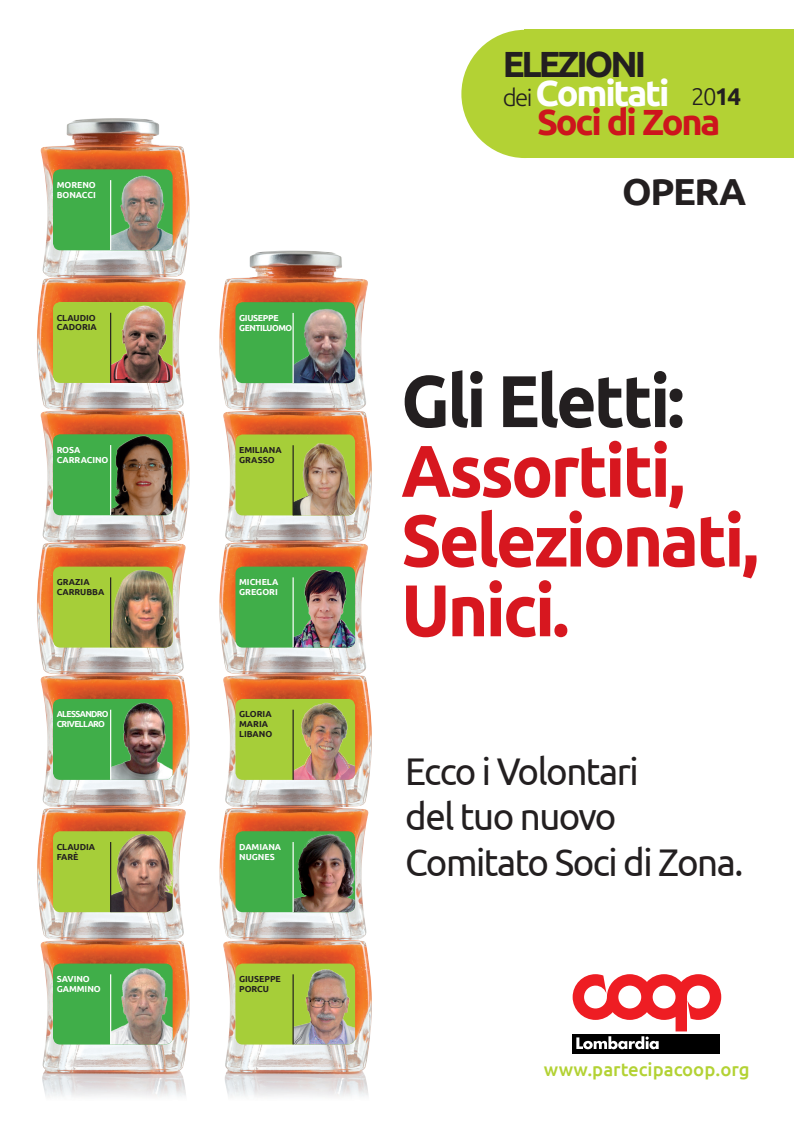
<style>
.page{position:relative;width:794px;height:1134px;background:#fff}
.page>*{position:absolute;margin:0;border:0;box-sizing:border-box;transform-origin:0 0}
.t1{font:700 73.16px/69.7px "Ubuntu";letter-spacing:-.04em;color:#d7171f;scale:.95 1}
.t2{font:700 73.16px "Ubuntu";letter-spacing:-.04em;color:#231f20;scale:.95 1}
.t3{font:38.52px/45.6px "Ubuntu";letter-spacing:-.04em;color:#231f20;scale:.95 1}
.t4{font:700 37.6px "Ubuntu";letter-spacing:-.04em;color:#231f20}
.t5{font:700 36.16px "Ubuntu";letter-spacing:-.06em;color:#fff}
.t6{font:700 36.16px "Ubuntu";letter-spacing:-.06em;color:#cd151d}
.t7{font:700 36.16px "Ubuntu";letter-spacing:-.085em;color:#231f20}
.t8{font:300 24.04px "Ubuntu";color:#231f20}
.t9{font:500 18.52px "Ubuntu";color:#b3d234}
.t10{font:700 8.72px/9.8px "Ubuntu";letter-spacing:-.005em;color:#fff}
.t11{font:700 8.72px/9.8px "Ubuntu";letter-spacing:-.005em;color:#231f20}
.t12{font:700 8.72px/9.8px "Ubuntu";letter-spacing:-.05em;color:#fff}
.s1{font-weight:300;font-size:24.04px;color:#231f20}
.s2{font-weight:700}
</style>
<div class="page">
<div style="left:525px;top:30px;width:269px;height:128px;background:#b3d234"></div>
<div style="left:461px;top:30px;width:127px;height:128px;background:#b3d234;border-radius:50%"></div>
<img style="left:40px;top:941px;width:150px;height:156px">
<img style="left:223px;top:941px;width:149px;height:156px">
<img style="left:37px;top:808px;width:149px;height:133px">
<img style="left:219px;top:808px;width:150px;height:133px">
<img style="left:40px;top:675px;width:150px;height:133px">
<img style="left:223px;top:675px;width:149px;height:133px">
<img style="left:37px;top:543px;width:149px;height:132px">
<img style="left:219px;top:543px;width:149px;height:132px">
<img style="left:40px;top:411px;width:150px;height:132px">
<img style="left:37px;top:278px;width:149px;height:133px">
<div style="left:53px;top:302px;width:58px;height:81px;background:#a6ce39"></div>
<div style="left:53px;top:567px;width:58px;height:81px;background:#a6ce39"></div>
<div style="left:235px;top:699px;width:58px;height:81px;background:#a6ce39"></div>
<div style="left:53px;top:831px;width:58px;height:81px;background:#a6ce39"></div>
<div style="left:235px;top:963px;width:120px;height:81px;background:#a6ce39"></div>
<div style="left:53px;top:434px;width:58px;height:81px;background:#40ae49"></div>
<div style="left:235px;top:567px;width:120px;height:81px;background:#40ae49"></div>
<div style="left:53px;top:699px;width:58px;height:81px;background:#40ae49"></div>
<div style="left:235px;top:831px;width:58px;height:81px;background:#40ae49"></div>
<div style="left:53px;top:963px;width:58px;height:81px;background:#40ae49"></div>
<img style="left:40px;top:118px;width:150px;height:160px">
<div style="left:53px;top:169px;width:120px;height:81px;background:#40ae49"></div>
<div style="left:572px;top:1034px;width:147px;height:20px;background:#000"></div>
<svg style="left:572px;top:974px;width:149px;height:75px"></svg>
<img style="left:223px;top:411px;width:149px;height:132px">
<img style="left:219px;top:251px;width:149px;height:160px">
<div style="left:235px;top:434px;width:120px;height:81px;background:#a6ce39"></div>
<div style="left:235px;top:302px;width:120px;height:81px;background:#40ae49"></div>
<img style="left:293px;top:437px;width:62px;height:78px">
<img style="left:293px;top:699px;width:62px;height:81px">
<img style="left:111px;top:302px;width:62px;height:81px">
<img style="left:111px;top:963px;width:62px;height:81px">
<img style="left:293px;top:303px;width:62px;height:80px">
<img style="left:111px;top:831px;width:62px;height:81px">
<img style="left:293px;top:964px;width:62px;height:80px">
<img style="left:293px;top:831px;width:62px;height:81px">
<img style="left:111px;top:567px;width:62px;height:81px">
<img style="left:111px;top:699px;width:62px;height:81px">
<img style="left:111px;top:434px;width:62px;height:81px">
<img style="left:111px;top:170px;width:62px;height:80px">
<img style="left:293px;top:566px;width:62px;height:81px">
<hr style="left:110px;top:313px;width:1px;height:70px;background:#231f20">
<hr style="left:110px;top:577px;width:1px;height:70px;background:#231f20">
<hr style="left:292px;top:710px;width:2px;height:70px;background:#231f20">
<hr style="left:110px;top:842px;width:1px;height:70px;background:#231f20">
<hr style="left:292px;top:974px;width:2px;height:70px;background:#231f20">
<hr style="left:110px;top:445px;width:1px;height:70px;background:#fff">
<hr style="left:292px;top:577px;width:2px;height:70px;background:#fff">
<hr style="left:110px;top:710px;width:1px;height:70px;background:#fff">
<hr style="left:292px;top:842px;width:2px;height:70px;background:#fff">
<hr style="left:110px;top:974px;width:1px;height:70px;background:#fff">
<hr style="left:110px;top:180px;width:1px;height:70px;background:#fff">
<hr style="left:292px;top:445px;width:2px;height:70px;background:#231f20">
<hr style="left:292px;top:313px;width:2px;height:70px;background:#fff">
<h3 class="t7" style="left:503px;top:44px;width:145px">ELEZIONI</h3>
<h3 class="t5" style="left:503px;top:73px;width:168px"><span class="s1">dei</span> COMITATI</h3>
<h3 class="t6" style="left:537px;top:102px;width:185px">SOCI DI ZONA</h3>
<h3 class="t8" style="left:691px;top:83px;width:51px">20<span class="s2">14</span></h3>
<p class="t10" style="left:57px;top:180px;width:41px">MORENO<br>BONACCI</p>
<h3 class="t4" style="left:622px;top:169px;width:126px">OPERA</h3>
<p class="t11" style="left:57px;top:312px;width:42px">CLAUDIO<br>CADORIA</p>
<p class="t12" style="left:239px;top:313px;width:55px">GIUSEPPE<br>GENTILUOMO</p>
<p class="t10" style="left:57px;top:445px;width:53px">ROSA<br>CARRACINO</p>
<p class="t11" style="left:57px;top:577px;width:49px">GRAZIA<br>CARRUBBA</p>
<p class="t11" style="left:239px;top:445px;width:44px">EMILIANA<br>GRASSO</p>
<p class="t10" style="left:239px;top:577px;width:41px">MICHELA<br>GREGORI</p>
<h1 class="t2" style="left:401px;top:357px;width:300px">GLI ELETTI:</h1>
<h1 class="t1" style="left:401px;top:435px;width:378px">ASSORTITI,<br>SELEZIONATI,<br>UNICI.</h1>
<p class="t10" style="left:57px;top:709px;width:24px">ALESSANDRO<br>CRIVELLARO</p>
<p class="t11" style="left:239px;top:709px;width:21px">GLORIA<br>MARIA<br>LI BANO</p>
<p class="t11" style="left:57px;top:842px;width:40px">CLAUDIA<br>FARÈ</p>
<p class="t10" style="left:239px;top:842px;width:7px">DAMIANA<br>NUGNES</p>
<h2 class="t3" style="left:405px;top:747px;width:357px">Ecco i Volontari<br>del tuo nuovo<br>Comitato Soci di Zona.</h2>
<p class="t10" style="left:57px;top:974px;width:24px">SAVINO<br>GAMMINO</p>
<p class="t11" style="left:239px;top:974px;width:43px">GIUSEPPE<br>PORCU</p>
<h3 class="t9" style="left:544px;top:1057px;width:207px">www.partecipacoop.org</h3>
</div>
